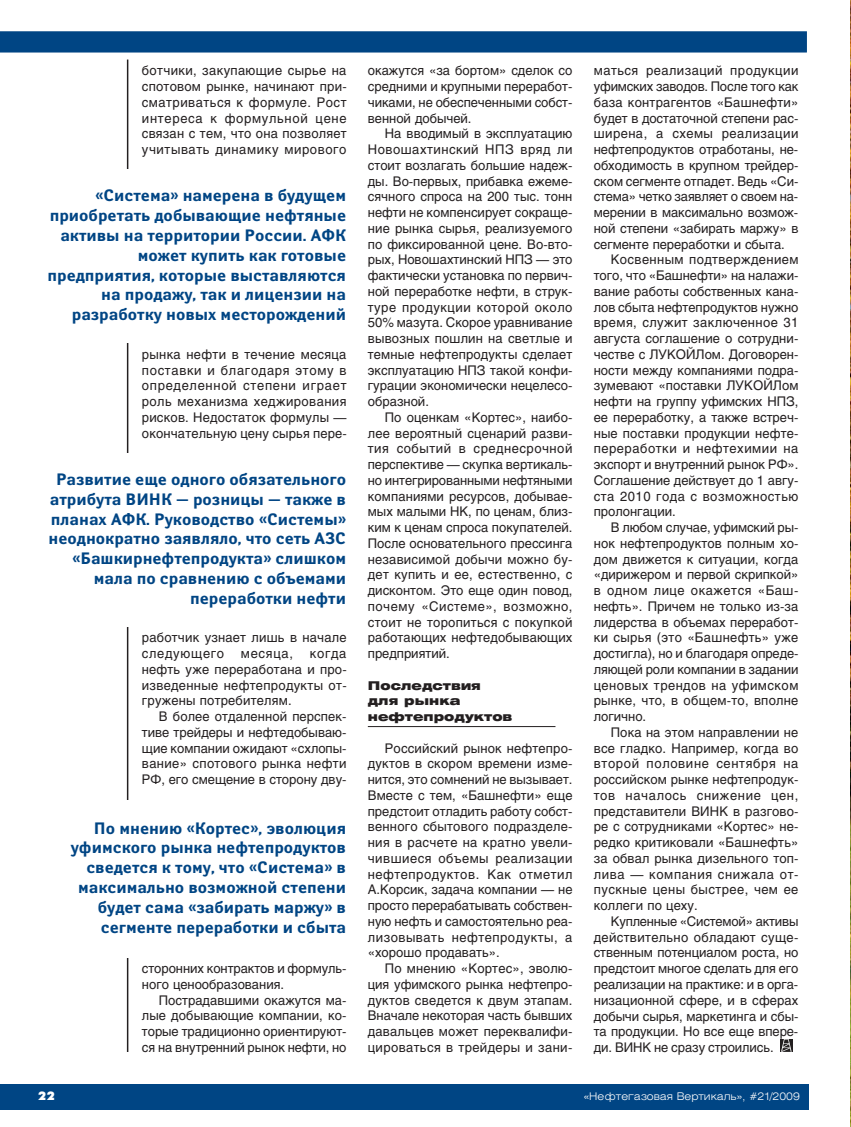
<style>
.page{position:relative;width:851px;height:1127px;background:#fff}
.page>*{position:absolute;margin:0;border:0;box-sizing:border-box;transform-origin:0 0}
.t1{font:700 16.5px/19.8px "Yanus C";color:#004584;text-align:right}
.t2{font:13.2px/15.8px "Helios";letter-spacing:.01em;color:#231f20;text-align:justify}
.t3{font:900 12px/15.8px "Helios Ext";letter-spacing:.005em;color:#231f20}
.t4{font:12px "Futura Futuris XC";color:#fff}
.t5{font:300 10.5px "Helios Ext";color:#fff}
</style>
<div class="page">
<div style="left:0;top:1084px;width:808px;height:26px;background:#004584"></div>
<hr style="left:368px;top:726px;width:187px;height:1px;background:#231f20">
<div style="left:780px;top:1039px;width:12px;height:12px;background:#231f20"></div>
<svg style="left:781px;top:1039px;width:10px;height:13px"></svg>
<svg style="left:0;top:31px;width:807px;height:22px;background:#084b88"></svg>
<hr style="left:127px;top:60px;width:1px;height:992px;background:#231f20">
<div style="left:34px;top:453px;width:312px;height:174px;background:#fff"></div>
<img style="left:850px;top:0;width:1px;height:1127px">
<p class="t2" style="left:142px;top:64px;width:206px">ботчики, закупающие сырье на спотовом рынке, начинают при&shy;сматриваться к формуле. Рост интереса к формульной цене связан с тем, что она позволяет учитывать динамику мирового</p>
<p class="t1" style="left:47px;top:187px;width:300px">«Система» намерена в будущем приобретать добывающие нефтяные активы на территории России. АФК может купить как готовые предприятия, которые выставляются на продажу, так и лицензии на разработку новых месторождений</p>
<p class="t2" style="left:142px;top:348px;width:206px">рынка нефти в течение месяца поставки и благодаря этому в определенной степени играет роль механизма хеджирования рисков. Недостаток формулы — окончательную цену сырья пере-</p>
<p class="t1" style="left:49px;top:471px;width:299px">Развитие еще одного обязательного атрибута ВИНК — розницы — также в планах АФК. Руководство «Системы» неоднократно заявляло, что сеть АЗС «Башкирнефтепродукта» слишком мала по сравнению с объемами переработки нефти</p>
<p class="t2" style="left:142px;top:631px;width:206px">работчик узнает лишь в начале следующего</p>
<p class="t2" style="left:142px;top:647px;width:206px;text-indent:168px">когда нефть уже переработана и про&shy;изведенные нефтепродукты от&shy;гружены потребителям.</p>
<p class="t2" style="left:142px;top:710px;width:206px;text-indent:17px">В более отдаленной перспек&shy;тиве трейдеры и нефтедобываю&shy;щие компании ожидают «схлопы&shy;вание» спотового рынка нефти РФ, его смещение в сторону дву-</p>
<p class="t2" style="left:241px;top:647px;width:54px">месяца,</p>
<p class="t1" style="left:71px;top:819px;width:277px">По мнению «Кортес», эволюция уфимского рынка нефтепродуктов сведется к тому, что «Система» в максимально возможной степени будет сама «забирать маржу» в сегменте переработки и сбыта</p>
<p class="t4" style="left:38px;top:1091px;width:18px">22</p>
<p class="t2" style="left:142px;top:962px;width:206px">сторонних контрактов и формуль&shy;ного ценообразования.</p>
<p class="t2" style="left:142px;top:993px;width:206px;text-indent:17px">Пострадавшими окажутся ма&shy;лые добывающие компании, ко&shy;торые традиционно ориентируют&shy;ся на внутренний рынок нефти, но</p>
<p class="t2" style="left:368px;top:64px;width:206px">окажутся «за бортом» сделок со средними и крупными переработ&shy;чиками, не обеспеченными собст&shy;венной добычей.</p>
<p class="t2" style="left:368px;top:127px;width:206px;text-indent:17px">На вводимый в эксплуатацию Новошахтинский НПЗ вряд ли стоит возлагать большие надеж&shy;ды. Во-первых, прибавка ежеме&shy;сячного спроса на 200 тыс. тонн нефти не компенсирует сокраще&shy;ние рынка сырья, реализуемого по фиксированной цене. Во-вто&shy;рых, Новошахтинский НПЗ — это фактически установка по первич&shy;ной переработке нефти, в струк&shy;туре продукции которой около 50% мазута. Скорое уравнивание вывозных пошлин на светлые и темные нефтепродукты сделает эксплуатацию НПЗ такой конфи&shy;гурации экономически нецелесо&shy;образной.</p>
<p class="t2" style="left:368px;top:411px;width:206px;text-indent:17px">По оценкам «Кортес», наибо&shy;лее вероятный сценарий разви&shy;тия событий в среднесрочной перспективе — скупка вертикаль&shy;но интегрированными нефтяными компаниями ресурсов, добывае&shy;мых малыми НК, по ценам, близ&shy;ким к ценам спроса покупателей.<br>После основательного прессинга независимой добычи можно бу&shy;дет купить и ее, естественно, с дисконтом. Это еще один повод, почему «Системе», возможно, стоит не торопиться с покупкой работающих нефтедобывающих предприятий.</p>
<p class="t3" style="left:368px;top:678px;width:146px">Последствия для рынка нефтепродуктов</p>
<p class="t2" style="left:368px;top:741px;width:206px;text-indent:17px">Российский рынок нефтепро&shy;дуктов в скором времени изме&shy;нится, это сомнений не вызывает.<br>Вместе с тем, «Башнефти» еще предстоит отладить работу собст&shy;венного сбытового подразделе&shy;ния в расчете на кратно увели&shy;чившиеся объемы реализации нефтепродуктов. Как отметил А.Корсик, задача компании — не просто перерабатывать собствен&shy;ную нефть и самостоятельно реа&shy;лизовывать нефтепродукты, а «хорошо продавать».</p>
<p class="t2" style="left:368px;top:962px;width:206px;text-indent:17px">По мнению «Кортес», эволю&shy;ция уфимского рынка нефтепро&shy;дуктов сведется к двум этапам.<br>Вначале некоторая часть бывших давальцев может переквалифи&shy;цироваться в трейдеры и зани-</p>
<p class="t2" style="left:593px;top:64px;width:206px">маться реализаций продукции уфимских заводов. После того как база контрагентов «Башнефти» будет в достаточной степени рас&shy;ширена, а схемы реализации нефтепродуктов отработаны, не&shy;обходимость в крупном трейдер&shy;ском сегменте отпадет. Ведь «Си&shy;стема» четко заявляет о своем на&shy;мерении в максимально возмож&shy;ной степени «забирать маржу» в сегменте переработки и сбыта.</p>
<p class="t2" style="left:593px;top:253px;width:206px;text-indent:17px">Косвенным подтверждением того, что «Башнефти» на налажи&shy;вание работы собственных кана&shy;лов сбыта нефтепродуктов нужно время, служит заключенное 31 августа соглашение о сотрудни&shy;честве с ЛУКОЙЛом. Договорен&shy;ности между компаниями подра&shy;зумевают «поставки ЛУКОЙЛом нефти на группу уфимских НПЗ, ее переработку, а также встреч&shy;ные поставки продукции нефте&shy;переработки и нефтехимии на экспорт и внутренний рынок РФ».<br>Соглашение действует до 1 авгу&shy;ста 2010 года с возможностью пролонгации.</p>
<p class="t2" style="left:593px;top:521px;width:206px;text-indent:17px">В любом случае, уфимский ры&shy;нок нефтепродуктов полным хо&shy;дом движется к ситуации, когда «дирижером и первой скрипкой» в одном лице окажется «Баш&shy;нефть». Причем не только из-за лидерства в объемах переработ&shy;ки сырья (это «Башнефть» уже достигла), но и благодаря опреде&shy;ляющей роли компании в задании ценовых трендов на уфимском рынке, что, в общем-то, вполне логично.</p>
<p class="t2" style="left:593px;top:726px;width:206px;text-indent:17px">Пока на этом направлении не все гладко. Например, когда во второй половине сентября на российском рынке нефтепродук&shy;тов началось снижение цен, представители ВИНК в разгово&shy;ре с сотрудниками «Кортес» не&shy;редко критиковали «Башнефть» за обвал рынка дизельного топ&shy;лива — компания снижала от&shy;пускные цены быстрее, чем ее коллеги по цеху.</p>
<p class="t2" style="left:593px;top:915px;width:206px;text-indent:17px">Купленные «Системой» активы действительно обладают суще&shy;ственным потенциалом роста, но предстоит многое сделать для его реализации на практике: и в орга&shy;низационной сфере, и в сферах добычи сырья, маркетинга и сбы&shy;та продукции. Но все еще впере&shy;ди. ВИНК не сразу строились.</p>
<p class="t5" style="left:583px;top:1092px;width:217px">«Нефтегазовая Вертикаль», #21/2009</p>
</div>
